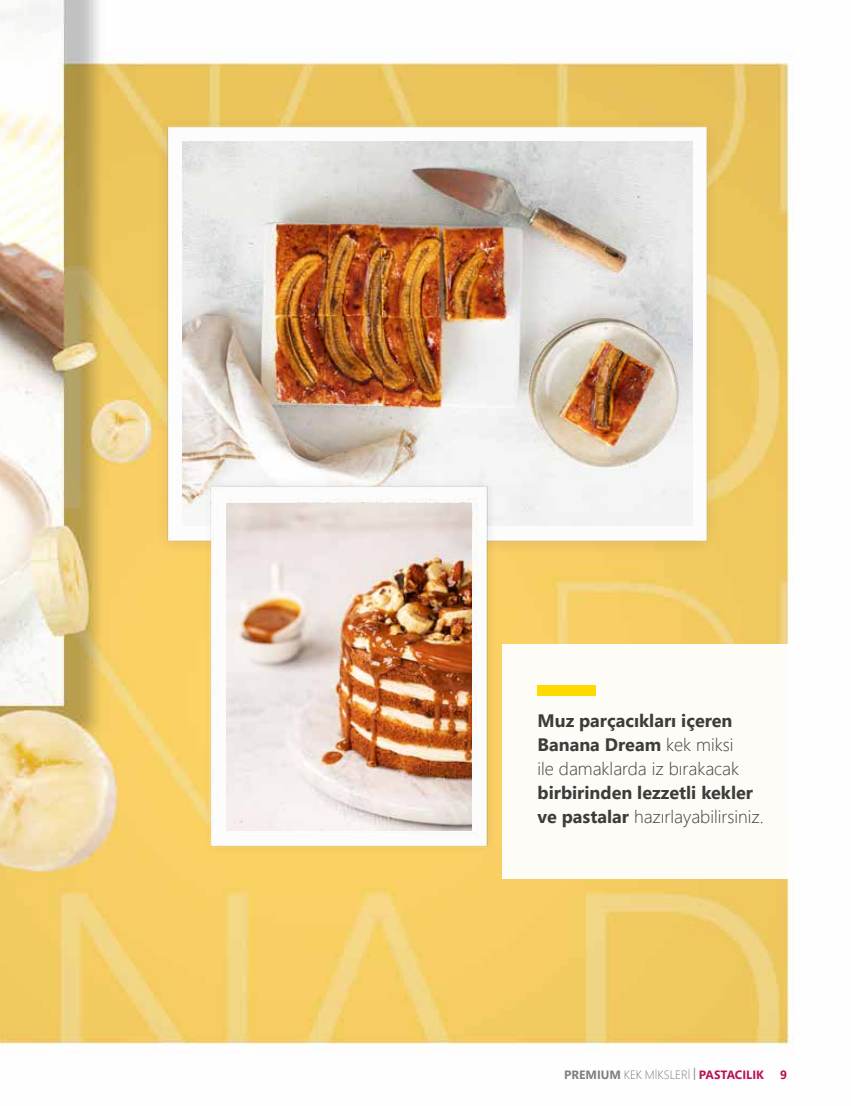
<style>
.page{position:relative;width:851px;height:1106px;background:#fff}
.page>*{position:absolute;margin:0;border:0;box-sizing:border-box;transform-origin:0 0}
.t1{font:700 18px/24px "Segoe UI";color:#3c3c3b}
.t2{font:300 12px "Segoe Pro Display";color:#818080}
.t3{font:700 12px "Segoe Pro";color:#b91356}
.s1{font-weight:300}
.s2{font-family:"Segoe Pro";font-weight:700}
.s3{font-family:"Segoe Pro";font-weight:400}
.s4{font-family:"Segoe Pro";font-weight:700;color:#b91356}
</style>
<div class="page">
<img style="left:0;top:0;width:794px;height:1053px">
<img style="left:147px;top:88px;width:604px;height:481px">
<img style="left:182px;top:142px;width:510px;height:383px">
<img style="left:185px;top:457px;width:320px;height:403px">
<img style="left:227px;top:504px;width:245px;height:326px">
<div style="left:502px;top:643px;width:325px;height:235px;background:#fefcf7"></div>
<div style="left:537px;top:684px;width:58px;height:11px;background:#ffda00"></div>
<p class="t1" style="left:537px;top:707px;width:203px">Muz parçacıkları içeren<br>Banana Dream <span class="s1">kek miksi ile damaklarda iz bırakacak</span></p>
<p class="t1" style="left:537px;top:779px;width:228px">birbirinden lezzetli kekler ve pastalar <span class="s1">hazırlayabilirsiniz.</span></p>
<p class="t2" style="left:564px;top:1066px;width:201px"><span class="s2">PREMIUM</span> KEK MİKSLERİ <span class="s3">|</span> <span class="s4">PASTACILIK</span></p>
<p class="t3" style="left:780px;top:1065px;width:8px">9</p>
</div>
